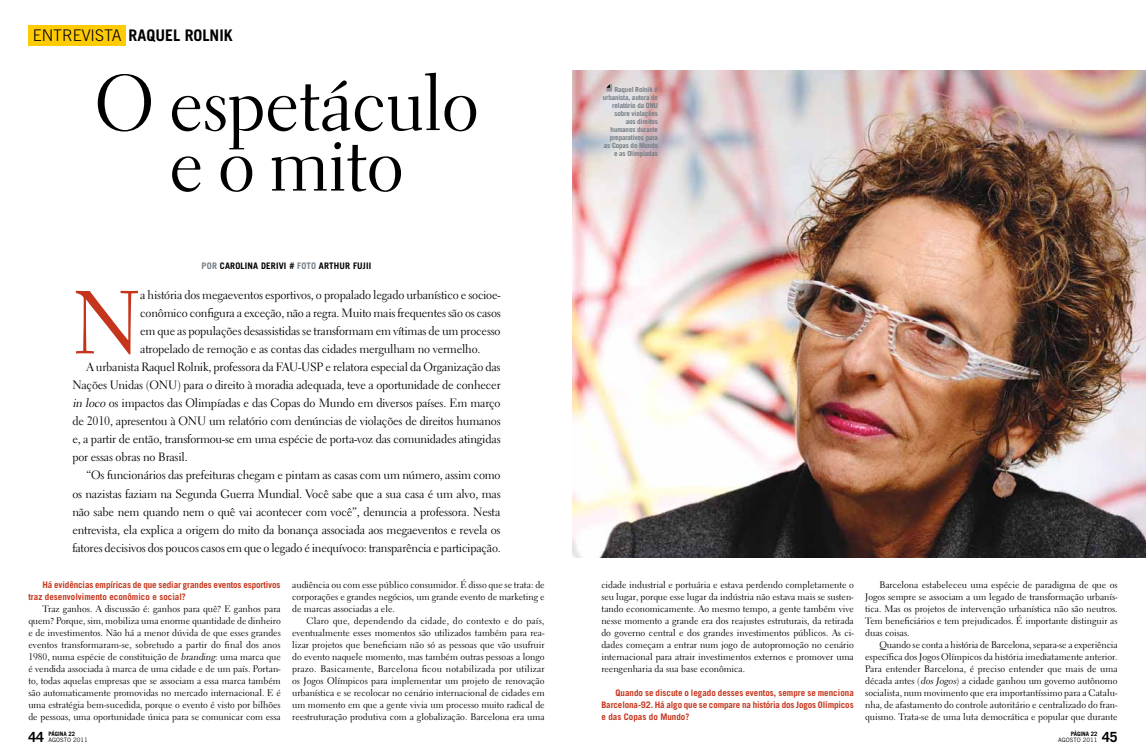
<style>
.page{position:relative;width:1146px;height:755px;background:#fff}
.page>*{position:absolute;margin:0;border:0;box-sizing:border-box;transform-origin:0 0}
.t1{font:88.9px "Electra LT Std";color:#c5351c}
.t2{font:79.1px/60.5px "Electra LT Std Display";letter-spacing:.02em;color:#000;text-align:center}
.t3{font:700 16px "Trade Gothic LT Std";color:#000}
.t4{font:700 14px "Trade Gothic LT Std";color:#000}
.t5{font:12px "Electra LT Std";letter-spacing:-.015em;color:#000}
.t6{font:9.5px/12px "Electra LT Std";color:#000;text-align:justify}
.t7{font:700 9px/12px "Trade Gothic LT Std";letter-spacing:-.01em;color:#c5351c;text-align:justify}
.t8{font:700 9px "Trade Gothic LT Std";letter-spacing:.02em;color:#000}
.t9{font:700 7px "Trade Gothic LT Std";letter-spacing:-.02em;color:#727d84}
.t10{font:6px "Trade Gothic LT Std";color:#000}
.t11{font:700 6px "Trade Gothic LT Std";color:#000}
.s1{font-weight:300}
.s2{color:#727d84}
.s3{font-style:italic}
</style>
<div class="page">
<div style="left:28px;top:25px;width:98px;height:20px;background:#ffcb05"></div>
<img style="left:573px;top:71px;width:572px;height:486px">
<svg style="left:606px;top:84px;width:6px;height:7px"></svg>
<p class="t3" style="left:33px;top:26px;width:201px"><span class="s1">ENTREVISTA</span> Raquel Rolnik</p>
<p class="t2" style="left:95px;top:73px;width:384px">O espetáculo e o mito</p>
<p class="t8" style="left:201px;top:260px;width:171px"><span class="s2">Por</span> carolina derivi # <span class="s2">Foto</span> Arthur Fujii</p>
<p class="t1" style="left:72px;top:268px;width:71px">N</p>
<p class="t5" style="left:140px;top:287px;width:362px">a história dos megaeventos esportivos, o propalado legado urbanístico e socioe-</p>
<p class="t5" style="left:140px;top:305px;width:362px">conômico configura a exceção, não a regra. Muito mais frequentes são os casos</p>
<p class="t5" style="left:140px;top:323px;width:362px">em que as populações desassistidas se transformam em vítimas de um processo</p>
<p class="t5" style="left:140px;top:341px;width:342px">atropelado de remoção e as contas das cidades mergulham no vermelho.</p>
<p class="t5" style="left:86px;top:359px;width:415px">A urbanista Raquel Rolnik, professora da FAU-USP e relatora especial da Organização das</p>
<p class="t5" style="left:72px;top:377px;width:430px">Nações Unidas (ONU) para o direito à moradia adequada, teve a oportunidade de conhecer</p>
<p class="t5" style="left:72px;top:395px;width:429px"><span class="s3">in loco</span> os impactos das Olimpíadas e das Copas do Mundo em diversos países. Em março</p>
<p class="t5" style="left:72px;top:413px;width:430px">de 2010, apresentou à ONU um relatório com denúncias de violações de direitos humanos</p>
<p class="t5" style="left:72px;top:431px;width:430px">e, a partir de então, transformou-se em uma espécie de porta-voz das comunidades atingidas</p>
<p class="t5" style="left:72px;top:449px;width:117px">por essas obras no Brasil.</p>
<p class="t5" style="left:86px;top:467px;width:415px">“Os funcionários das prefeituras chegam e pintam as casas com um número, assim como</p>
<p class="t5" style="left:72px;top:485px;width:430px">os nazistas faziam na Segunda Guerra Mundial. Você sabe que a sua casa é um alvo, mas</p>
<p class="t5" style="left:72px;top:503px;width:429px">não sabe nem quando nem o quê vai acontecer com você”, denuncia a professora. Nesta</p>
<p class="t5" style="left:72px;top:521px;width:429px">entrevista, ela explica a origem do mito da bonança associada aos megaeventos e revela os</p>
<p class="t5" style="left:72px;top:539px;width:430px">fatores decisivos dos poucos casos em que o legado é inequívoco: transparência e participação.</p>
<p class="t7" style="left:28px;top:578px;width:254px;text-indent:14px">Há evidências empíricas de que sediar grandes eventos esportivos traz desenvolvimento econômico e social?</p>
<p class="t6" style="left:28px;top:602px;width:254px;text-indent:14px">Traz ganhos. A discussão é: ganhos para quê? E ganhos para quem? Porque, sim, mobiliza uma enorme quantidade de dinheiro e de investimentos. Não há a menor dúvida de que esses grandes eventos transformaram-se, sobretudo a partir do final dos anos 1980, numa espécie de constituição de <span class="s3">branding</span>: uma marca que é vendida associada à marca de uma cidade e de um país. Portan&shy;to, todas aquelas empresas que se associam a essa marca também são automaticamente promovidas no mercado internacional. E é uma estratégia bem-sucedida, porque o evento é visto por bilhões de pessoas, uma oportunidade única para se comunicar com essa</p>
<p class="t6" style="left:292px;top:578px;width:254px">audiência ou com esse público consumidor. É disso que se trata: de</p>
<p class="t6" style="left:292px;top:590px;width:254px">corporações e grandes negócios, um grande evento de marketing e</p>
<p class="t6" style="left:292px;top:602px;width:104px">de marcas associadas a ele.</p>
<p class="t6" style="left:306px;top:614px;width:239px">Claro que, dependendo da cidade, do contexto e do país,</p>
<p class="t6" style="left:292px;top:626px;width:254px">eventualmente esses momentos são utilizados também para rea-</p>
<p class="t6" style="left:292px;top:638px;width:254px">lizar projetos que beneficiam não só as pessoas que vão usufruir</p>
<p class="t6" style="left:292px;top:650px;width:254px">do evento naquele momento, mas também outras pessoas a longo</p>
<p class="t6" style="left:292px;top:662px;width:254px">prazo. Basicamente, Barcelona ficou notabilizada por utilizar</p>
<p class="t6" style="left:292px;top:674px;width:254px">os Jogos Olímpicos para implementar um projeto de renovação</p>
<p class="t6" style="left:292px;top:686px;width:254px">urbanística e se recolocar no cenário internacional de cidades em</p>
<p class="t6" style="left:292px;top:698px;width:254px">um momento em que a gente vivia um processo muito radical de</p>
<p class="t6" style="left:292px;top:710px;width:254px">reestruturação produtiva com a globalização. Barcelona era uma</p>
<p class="t9" style="left:614px;top:85px;width:45px">Raquel Rolnik é</p>
<p class="t9" style="left:602px;top:93px;width:57px">urbanista, autora de</p>
<p class="t9" style="left:612px;top:101px;width:39px">relatório da ONU</p>
<p class="t9" style="left:614px;top:109px;width:45px">sobre violações</p>
<p class="t9" style="left:625px;top:117px;width:34px">aos direitos</p>
<p class="t9" style="left:610px;top:125px;width:49px">humanos durante</p>
<p class="t9" style="left:609px;top:133px;width:50px">preparativos para</p>
<p class="t9" style="left:603px;top:141px;width:56px">as Copas do Mundo</p>
<p class="t9" style="left:614px;top:149px;width:45px">e as Olimpíadas</p>
<p class="t6" style="left:601px;top:578px;width:254px">cidade industrial e portuária e estava perdendo completamente o seu lugar, porque esse lugar da indústria não estava mais se susten&shy;tando economicamente. Ao mesmo tempo, a gente também vive nesse momento a grande era dos reajustes estruturais, da retirada do governo central e dos grandes investimentos públicos. As ci&shy;dades começam a entrar num jogo de autopromoção no cenário internacional para atrair investimentos externos e promover uma reengenharia da sua base econômica.</p>
<p class="t7" style="left:601px;top:686px;width:254px;text-indent:14px">Quando se discute o legado desses eventos, sempre se menciona Barcelona-92. Há algo que se compare na história dos Jogos Olímpicos e das Copas do Mundo?</p>
<p class="t6" style="left:879px;top:578px;width:240px">Barcelona estabeleceu uma espécie de paradigma de que os</p>
<p class="t6" style="left:865px;top:590px;width:254px">Jogos sempre se associam a um legado de transformação urbanís-</p>
<p class="t6" style="left:865px;top:602px;width:254px">tica. Mas os projetos de intervenção urbanística não são neutros.</p>
<p class="t6" style="left:865px;top:614px;width:254px">Tem beneficiários e tem prejudicados. É importante distinguir as</p>
<p class="t6" style="left:865px;top:626px;width:46px">duas coisas.</p>
<p class="t6" style="left:879px;top:638px;width:240px">Quando se conta a história de Barcelona, separa-se a experiência</p>
<p class="t6" style="left:865px;top:650px;width:254px">específica dos Jogos Olímpicos da história imediatamente anterior.</p>
<p class="t6" style="left:865px;top:662px;width:254px">Para entender Barcelona, é preciso entender que mais de uma</p>
<p class="t6" style="left:865px;top:674px;width:254px">década antes (<span class="s3">dos Jogos</span>) a cidade ganhou um governo autônomo</p>
<p class="t6" style="left:865px;top:686px;width:254px">socialista, num movimento que era importantíssimo para a Catalu-</p>
<p class="t6" style="left:865px;top:698px;width:254px">nha, de afastamento do controle autoritário e centralizado do fran-</p>
<p class="t6" style="left:865px;top:710px;width:254px">quismo. Trata-se de uma luta democrática e popular que durante</p>
<p class="t11" style="left:48px;top:729px;width:28px">PÁGINA 22</p>
<p class="t10" style="left:48px;top:735px;width:41px">AGOSTO 2011</p>
<p class="t11" style="left:1070px;top:729px;width:28px">PÁGINA 22</p>
<p class="t4" style="left:28px;top:727px;width:17px">44</p>
<p class="t10" style="left:1058px;top:735px;width:41px">AGOSTO 2011</p>
<p class="t4" style="left:1101px;top:727px;width:17px">45</p>
</div>
